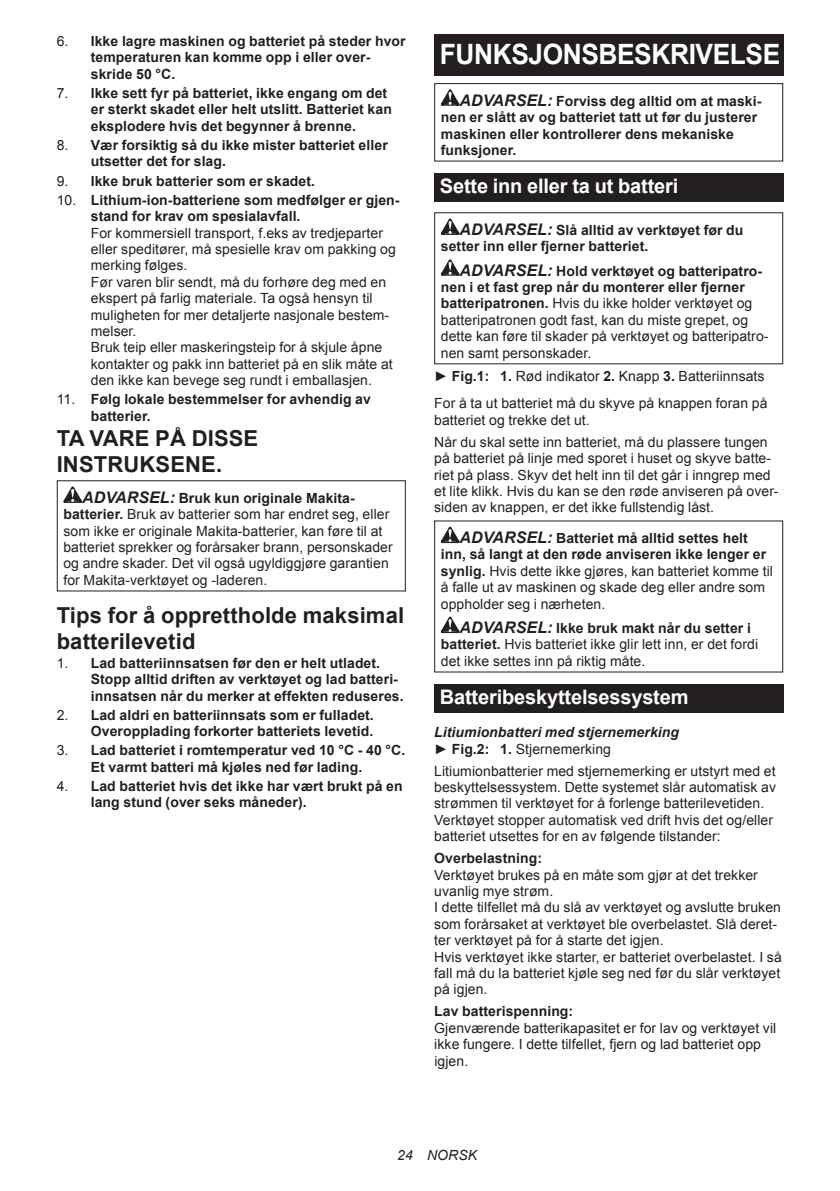
<style>
.page{position:relative;width:840px;height:1191px;background:#fff}
.page>*{position:absolute;margin:0;border:0;box-sizing:border-box;transform-origin:0 0}
.t1{font:700 28px "Arial";letter-spacing:-.015em;color:#fff;scale:.94 1}
.t2{font:700 22px/25.8px "Arial";letter-spacing:.005em;color:#231f20}
.t3{font:700 20px "Arial";letter-spacing:-.01em;color:#fff}
.t4{font:14px/16.4px "Arial";letter-spacing:.005em;color:#231f20}
.t5{font:700 14px/16.4px "Arial";letter-spacing:.005em;color:#231f20}
.t6{font:italic 700 14px/16.4px "Arial";letter-spacing:.005em;color:#231f20}
.t7{font:italic 14px "Arial";letter-spacing:.005em;color:#231f20}
.s1{font-weight:400}
.s2{font-weight:700;font-style:italic;font-size:16px}
.s3{font-weight:700}
.s4{font-style:italic;font-size:16px}
.s5{font-weight:400;font-style:normal}
.s6{font-style:normal}
</style>
<div class="page">
<svg style="left:63px;top:486px;width:19px;height:17px"></svg>
<div style="left:434px;top:34px;width:348px;height:41px;background:#231f20"></div>
<svg style="left:440px;top:89px;width:19px;height:17px"></svg>
<div style="left:434px;top:83px;width:348px;height:79px;border:1px solid #231f20"></div>
<div style="left:434px;top:173px;width:348px;height:28px;background:#231f20"></div>
<svg style="left:440px;top:218px;width:19px;height:17px"></svg>
<svg style="left:440px;top:259px;width:19px;height:17px"></svg>
<svg style="left:440px;top:527px;width:19px;height:16px"></svg>
<svg style="left:440px;top:616px;width:19px;height:17px"></svg>
<div style="left:434px;top:684px;width:348px;height:28px;background:#231f20"></div>
<p class="t5" style="left:91px;top:33px;width:316px;text-indent:-34px"><span class="s1">6.</span> Ikke lagre maskinen og batteriet på steder hvor temperaturen kan komme opp i eller over&shy;skride 50 °C.</p>
<p class="t5" style="left:91px;top:85px;width:302px;text-indent:-34px"><span class="s1">7.</span> Ikke sett fyr på batteriet, ikke engang om det er sterkt skadet eller helt utslitt. Batteriet kan eksplodere hvis det begynner å brenne.</p>
<p class="t5" style="left:91px;top:137px;width:298px;text-indent:-34px"><span class="s1">8.</span> Vær forsiktig så du ikke mister batteriet eller utsetter det for slag.</p>
<p class="t5" style="left:57px;top:173px;width:260px"><span class="s1">9.</span> Ikke bruk batterier som er skadet.</p>
<p class="t5" style="left:91px;top:192px;width:310px;text-indent:-34px"><span class="s1">10.</span> Lithium-ion-batteriene som medfølger er gjen&shy;stand for krav om spesialavfall.</p>
<p class="t4" style="left:91px;top:225px;width:306px">For kommersiell transport, f.eks av tredjeparter eller speditører, må spesielle krav om pakking og merking følges.<br>Før varen blir sendt, må du forhøre deg med en ekspert på farlig materiale. Ta også hensyn til muligheten for mer detaljerte nasjonale bestem&shy;melser.<br>Bruk teip eller maskeringsteip for å skjule åpne kontakter og pakk inn batteriet på en slik måte at den ikke kan bevege seg rundt i emballasjen.</p>
<p class="t5" style="left:91px;top:391px;width:281px;text-indent:-34px"><span class="s1">11.</span> Følg lokale bestemmelser for avhendig av batterier.</p>
<h2 class="t2" style="left:57px;top:426px;width:203px">TA VARE PÅ DISSE<br>INSTRUKSENE.</h2>
<p class="t4" style="left:63px;top:490px;width:331px;text-indent:19px"><span class="s2">ADVARSEL:</span> <span class="s3">Bruk kun originale Makita&shy;batterier.</span> Bruk av batterier som har endret seg, eller som ikke er originale Makita-batterier, kan føre til at batteriet sprekker og forårsaker brann, personskader og andre skader. Det vil også ugyldiggjøre garantien for Makita-verktøyet og -laderen.</p>
<h2 class="t2" style="left:57px;top:603px;width:349px">Tips for å opprettholde maksimal batterilevetid</h2>
<p class="t5" style="left:91px;top:655px;width:314px;text-indent:-34px"><span class="s1">1.</span> Lad batteriinnsatsen før den er helt utladet.<br>Stopp alltid driften av verktøyet og lad batteri&shy;innsatsen når du merker at effekten reduseres.</p>
<p class="t5" style="left:57px;top:707px;width:318px;text-align:right"><span class="s1">2.</span> Lad aldri en batteriinnsats som er fulladet.<br>Overopplading forkorter batteriets levetid.</p>
<p class="t5" style="left:91px;top:742px;width:316px;text-indent:-34px"><span class="s1">3.</span> Lad batteriet i romtemperatur ved 10 °C - 40 °C.<br>Et varmt batteri må kjøles ned før lading.</p>
<p class="t5" style="left:91px;top:778px;width:313px;text-indent:-34px"><span class="s1">4.</span> Lad batteriet hvis det ikke har vært brukt på en lang stund (over seks måneder).</p>
<h1 class="t1" style="left:439px;top:35px;width:363px">FUNKSJONSBESKRIVELSE</h1>
<p class="t5" style="left:440px;top:93px;width:322px;text-indent:19px"><span class="s4">ADVARSEL:</span> Forviss deg alltid om at maski&shy;nen er slått av og batteriet tatt ut før du justerer maskinen eller kontrollerer dens mekaniske funksjoner.</p>
<h3 class="t3" style="left:439px;top:172px;width:240px">Sette inn eller ta ut batteri</h3>
<p class="t5" style="left:440px;top:222px;width:304px;text-indent:19px"><span class="s4">ADVARSEL:</span> Slå alltid av verktøyet før du setter inn eller fjerner batteriet.</p>
<p class="t4" style="left:440px;top:263px;width:329px;text-indent:19px"><span class="s2">ADVARSEL:</span> <span class="s3">Hold verktøyet og batteripatro&shy;nen i et fast grep når du monterer eller fjerner batteripatronen.</span> Hvis du ikke holder verktøyet og batteripatronen godt fast, kan du miste grepet, og dette kan føre til skader på verktøyet og batteripatro&shy;nen samt personskader.</p>
<p class="t4" style="left:434px;top:362px;width:335px;line-height:27.8px">► <span class="s3">Fig.1: 1.</span> Rød indikator <span class="s3">2.</span> Knapp <span class="s3">3.</span> Batteriinnsats<br>For å ta ut batteriet må du skyve på knappen foran på</p>
<p class="t4" style="left:434px;top:409px;width:335px;line-height:22px">batteriet og trekke det ut.<br>Når du skal sette inn batteriet, må du plassere tungen</p>
<p class="t4" style="left:434px;top:450px;width:346px">på batteriet på linje med sporet i huset og skyve batte&shy;riet på plass. Skyv det helt inn til det går i inngrep med et lite klikk. Hvis du kan se den røde anviseren på over&shy;siden av knappen, er det ikke fullstendig låst.</p>
<p class="t4" style="left:440px;top:530px;width:333px;text-indent:19px"><span class="s2">ADVARSEL:</span> <span class="s3">Batteriet må alltid settes helt inn, så langt at den røde anviseren ikke lenger er synlig.</span> Hvis dette ikke gjøres, kan batteriet komme til å falle ut av maskinen og skade deg eller andre som oppholder seg i nærheten.</p>
<p class="t4" style="left:440px;top:620px;width:319px;text-indent:19px"><span class="s2">ADVARSEL:</span> <span class="s3">Ikke bruk makt når du setter i batteriet.</span> Hvis batteriet ikke glir lett inn, er det fordi det ikke settes inn på riktig måte.</p>
<h3 class="t3" style="left:439px;top:683px;width:250px">Batteribeskyttelsessystem</h3>
<p class="t6" style="left:434px;top:724px;width:246px">Litiumionbatteri med stjernemerking <span class="s5">►</span> <span class="s6">Fig.2: 1.</span> <span class="s5">Stjernemerking</span></p>
<p class="t4" style="left:434px;top:762px;width:343px">Litiumionbatterier med stjernemerking er utstyrt med et beskyttelsessystem. Dette systemet slår automatisk av strømmen til verktøyet for å forlenge batterilevetiden.<br>Verktøyet stopper automatisk ved drift hvis det og/eller batteriet utsettes for en av følgende tilstander:</p>
<p class="t5" style="left:434px;top:850px;width:109px">Overbelastning:</p>
<p class="t4" style="left:434px;top:866px;width:349px">Verktøyet brukes på en måte som gjør at det trekker uvanlig mye strøm.<br>I dette tilfellet må du slå av verktøyet og avslutte bruken som forårsaket at verktøyet ble overbelastet. Slå deret&shy;ter verktøyet på for å starte det igjen.<br>Hvis verktøyet ikke starter, er batteriet overbelastet. I så fall må du la batteriet kjøle seg ned før du slår verktøyet på igjen.</p>
<p class="t5" style="left:434px;top:1003px;width:140px">Lav batterispenning:</p>
<p class="t4" style="left:434px;top:1019px;width:343px">Gjenværende batterikapasitet er for lav og verktøyet vil ikke fungere. I dette tilfellet, fjern og lad batteriet opp igjen.</p>
<p class="t7" style="left:397px;top:1146px;width:81px">24 NORSK</p>
</div>
